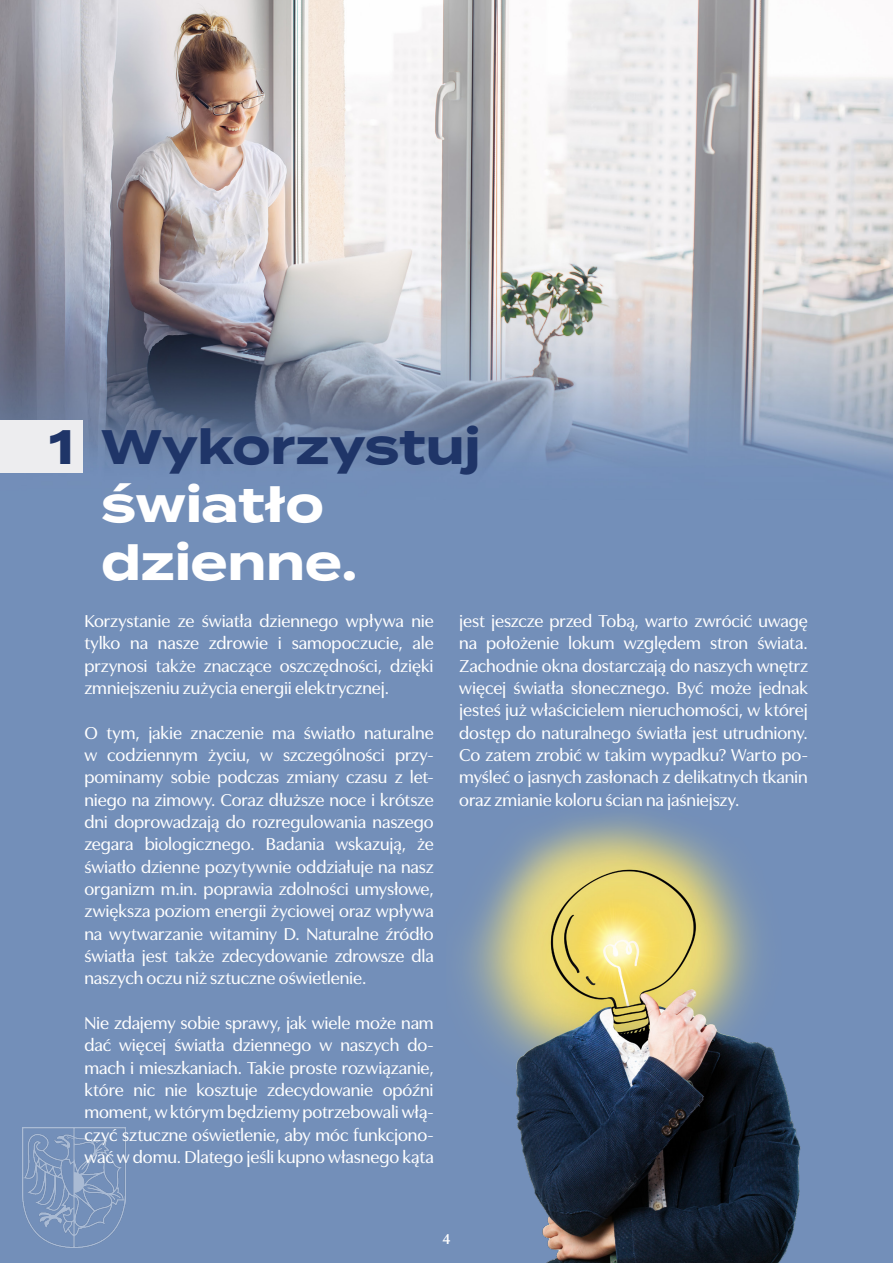
<style>
.page{position:relative;width:893px;height:1263px;background:#738fb9}
.page>*{position:absolute;margin:0;border:0;box-sizing:border-box;transform-origin:0 0}
.t1{font:700 48.3px/58.1px "Termina";letter-spacing:-.005em;color:#fff}
.t2{font:700 48.3px "Termina";color:#1f3568}
.t3{font:500 18px/22.4px "Utile Display";letter-spacing:-.005em;color:#fff;text-align:justify}
.t4{font:600 15px "Utile Display";color:#fff}
.s1{color:#1f3568}
</style>
<div class="page">
<img style="left:0;top:0;width:893px;height:467px">
<img style="left:467px;top:816px;width:334px;height:447px">
<img style="left:23px;top:1127px;width:103px;height:120px">
<div style="left:0;top:420px;width:83px;height:53px;background:#ededef"></div>
<p class="t2" style="left:49px;top:411px;width:27px">1</p>
<p class="t1" style="left:101px;top:418px;width:381px"><span class="s1">Wykorzystuj </span>światło dzienne.</p>
<p class="t3" style="left:84px;top:608px;width:351px">Korzystanie ze światła dziennego wpływa nie tylko na nasze zdrowie i samopoczucie, ale przynosi także znaczące oszczędności, dzięki zmniejszeniu zużycia energii elektrycznej.</p>
<p class="t3" style="left:84px;top:720px;width:351px">O tym, jakie znaczenie ma światło naturalne w codziennym życiu, w szczególności przy&shy;pominamy sobie podczas zmiany czasu z let&shy;niego na zimowy. Coraz dłuższe noce i krótsze dni doprowadzają do rozregulowania naszego zegara biologicznego. Badania wskazują, że światło dzienne pozytywnie oddziałuje na nasz organizm m.in. poprawia zdolności umysłowe, zwiększa poziom energii życiowej oraz wpływa na wytwarzanie witaminy D. Naturalne źródło światła jest także zdecydowanie zdrowsze dla naszych oczu niż sztuczne oświetlenie.</p>
<p class="t3" style="left:84px;top:1010px;width:351px">Nie zdajemy sobie sprawy, jak wiele może nam dać więcej światła dziennego w naszych do&shy;mach i mieszkaniach. Takie proste rozwiązanie, które nic nie kosztuje zdecydowanie opóźni moment, w którym będziemy potrzebowali włą&shy;czyć sztuczne oświetlenie, aby móc funkcjono&shy;wać w domu. Dlatego jeśli kupno własnego kąta</p>
<p class="t3" style="left:459px;top:608px;width:350px">jest jeszcze przed Tobą, warto zwrócić uwagę na położenie lokum względem stron świata.<br>Zachodnie okna dostarczają do naszych wnętrz więcej światła słonecznego. Być może jednak jesteś już właścicielem nieruchomości, w której dostęp do naturalnego światła jest utrudniony.<br>Co zatem zrobić w takim wypadku? Warto po&shy;myśleć o jasnych zasłonach z delikatnych tkanin oraz zmianie koloru ścian na jaśniejszy.</p>
<p class="t4" style="left:442px;top:1227px;width:9px">4</p>
</div>
